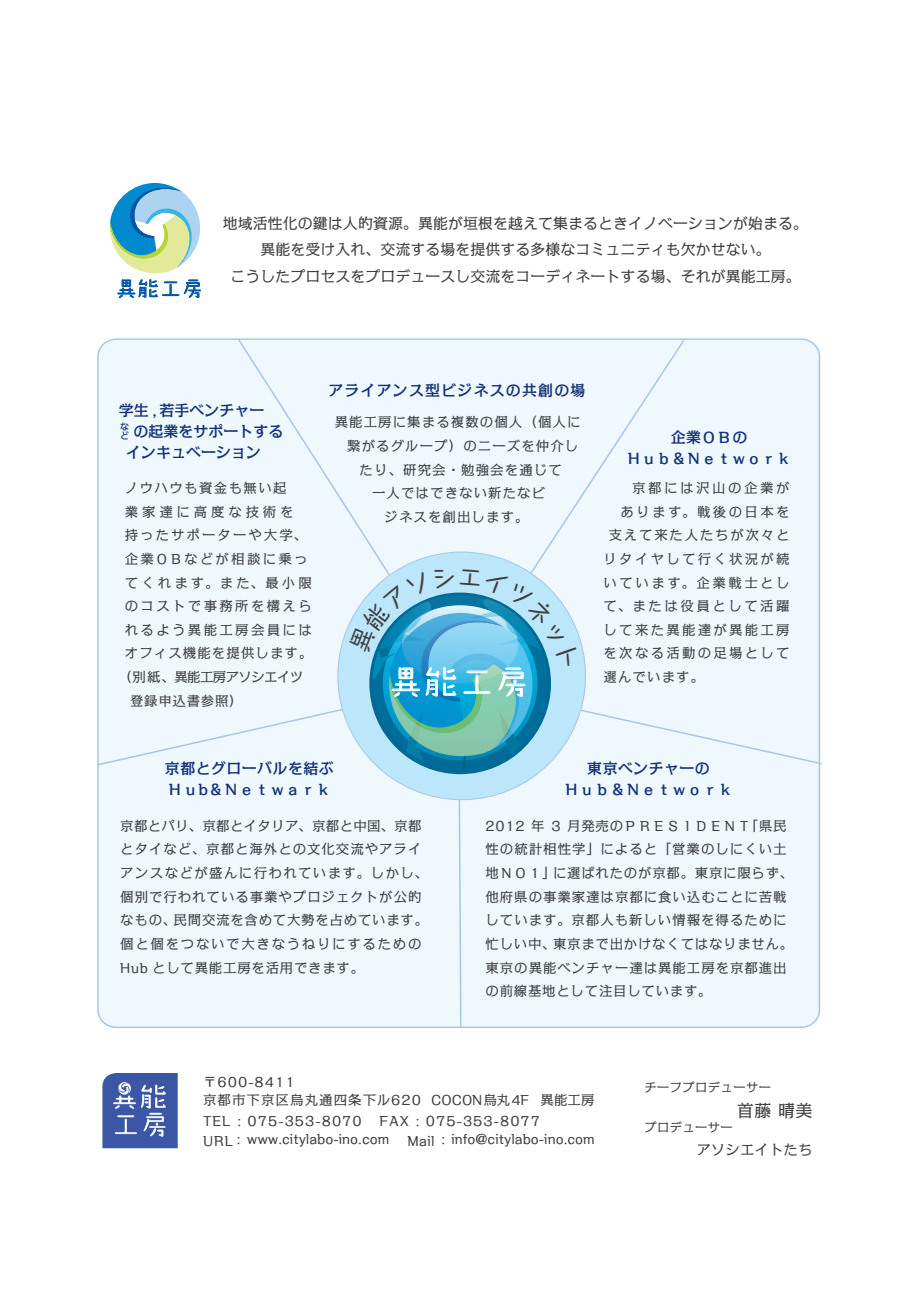
<style>
.page{position:relative;width:919px;height:1289px;background:#fff}
.page>*{position:absolute;margin:0;border:0;box-sizing:border-box;transform-origin:0 0}
.t1{font:300 31.65px "Haru Gaku Std";color:#fff;scale:1.12 1}
.t2{font:300 19.8px "Haru Gaku Std";color:#0157a8;scale:1.12 1}
.t3{font:17.1px "Kakumin Pro";color:#3e3e3f}
.t4{font:15px/26.2px "Kakumin Pro";color:#3e3e3f;text-align:center}
.t5{font:500 15px/21px "Kakumin Pro";color:#14307a;text-align:center}
.t6{font:500 15px/21px "Kakumin Pro";letter-spacing:.025em;color:#14307a;text-align:center}
.t7{font:500 15px "Kakumin Pro";letter-spacing:.075em;color:#14307a}
.t8{font:14.1px "Kakumin Pro";letter-spacing:.025em;color:#3e3e3f}
.t9{font:13.5px/23.7px "Kakumin Pro";letter-spacing:.075em;color:#3e3e3f}
.t10{font:13.5px/18px "Kakumin Pro";color:#3e3e3f}
.t11{font:13.5px "Kakumin Pro";letter-spacing:.16em;color:#3e3e3f}
.t12{font:13.5px "Kakumin Pro";letter-spacing:.18em;color:#3e3e3f}
.t13{font:13.5px "Kakumin Pro";letter-spacing:.17em;color:#3e3e3f}
.t14{font:13.5px "Kakumin Pro";letter-spacing:-.05em;color:#3e3e3f}
.t15{font:13.5px "Kakumin Pro";letter-spacing:.125em;color:#3e3e3f}
.t16{font:13.5px "Kakumin Pro";letter-spacing:.145em;color:#3e3e3f}
.t17{font:13.5px "Kakumin Pro";letter-spacing:.165em;color:#3e3e3f}
.t18{font:13.5px "Kakumin Pro";letter-spacing:.22em;color:#3e3e3f}
.t19{font:13.5px "Kakumin Pro";letter-spacing:.175em;color:#3e3e3f}
.t20{font:13.5px "Kakumin Pro";letter-spacing:.1em;color:#3e3e3f}
.t21{font:13.5px "Kakumin Pro";letter-spacing:.185em;color:#3e3e3f}
.t22{font:13.5px "Kakumin Pro";letter-spacing:.28em;color:#3e3e3f}
.t23{font:13.5px "Kakumin Pro";letter-spacing:.05em;color:#3e3e3f}
.t24{font:12.45px "Kakumin Pro";letter-spacing:.025em;color:#3e3e3f}
.t25{font:500 9px/9.3px "Kakumin Pro";color:#14307a}
</style>
<div class="page">
<div style="left:98px;top:339px;width:721px;height:688px;background:#eef8fd;border-radius:18px"></div>
<svg style="left:236px;top:338px;width:449px;height:326px"></svg>
<svg style="left:457px;top:681px;width:365px;height:347px"></svg>
<svg style="left:102px;top:1073px;width:76px;height:75px;background:#556db1"></svg>
<div style="left:338px;top:552px;width:247px;height:247px;background:#bce6fa;border-radius:50%"></div>
<svg style="left:109px;top:183px;width:92px;height:115px"></svg>
<svg style="left:97px;top:566px;width:484px;height:203px"></svg>
<h2 class="t2" style="left:115px;top:277px;width:81px">異能工房</h2>
<p class="t4" style="left:223px;top:209px;width:586px">地域活性化の鍵は人的資源。異能が垣根を越えて集まるときイノベーションが始まる。異能を受け入れ、交流する場を提供する多様なコミュニティも欠かせない。<br>こうしたプロセスをプロデュースし交流をコーディネートする場、それが異能工房。</p>
<p class="t5" style="left:103px;top:397px;width:181px">学生 ,若手ベンチャー<br>　　の起業をサポートするインキュベーション</p>
<p class="t20" style="left:125px;top:477px;width:163px">ノウハウも資金も無い起</p>
<p class="t22" style="left:125px;top:501px;width:170px">業家達に高度な技術を</p>
<p class="t16" style="left:125px;top:524px;width:184px">持ったサポーターや大学、</p>
<p class="t17" style="left:125px;top:548px;width:184px">企業ＯＢなどが相談に乗っ</p>
<p class="t18" style="left:125px;top:572px;width:189px">てくれます。また、最小限</p>
<p class="t13" style="left:125px;top:595px;width:188px">のコストで事務所を構えら</p>
<p class="t13" style="left:125px;top:619px;width:188px">れるよう異能工房会員には</p>
<p class="t9" style="left:125px;top:640px;width:189px">オフィス機能を提供します。</p>
<p class="t14" style="left:118px;top:666px;width:187px">（別紙、異能工房アソシエイツ</p>
<p class="t23" style="left:130px;top:690px;width:114px">登録申込書参照）</p>
<p class="t25" style="left:120px;top:421px;width:11px">など</p>
<p class="t7" style="left:328px;top:378px;width:258px">アライアンス型ビジネスの共創の場</p>
<p class="t9" style="left:335px;top:409px;width:247px">異能工房に集まる複数の個人（個人に</p>
<p class="t9" style="left:347px;top:432px;width:233px">繋がるグループ）のニーズを仲介し</p>
<p class="t9" style="left:359px;top:456px;width:204px">たり、研究会・勉強会を通じて</p>
<p class="t9" style="left:372px;top:480px;width:175px">一人ではできない新たなビ</p>
<p class="t9" style="left:384px;top:503px;width:146px">ジネスを創出します。</p>
<h1 class="t1" style="left:388px;top:664px;width:129px">異能工房</h1>
<p class="t5" style="left:626px;top:424px;width:166px">企業ＯＢの<br>Ｈｕｂ＆Ｎｅｔｗｏｒｋ</p>
<p class="t21" style="left:632px;top:477px;width:159px">京都には沢山の企業が</p>
<p class="t19" style="left:620px;top:501px;width:171px">あります。戦後の日本を</p>
<p class="t15" style="left:608px;top:524px;width:182px">支えて来た人たちが次々と</p>
<p class="t11" style="left:603px;top:548px;width:188px">リタイヤして行く状況が続</p>
<p class="t12" style="left:603px;top:572px;width:188px">いています。企業戦士とし</p>
<p class="t12" style="left:603px;top:595px;width:188px">て、または役員として活躍</p>
<p class="t11" style="left:603px;top:619px;width:188px">して来た異能達が異能工房</p>
<p class="t11" style="left:603px;top:642px;width:188px">を次なる活動の足場として</p>
<p class="t9" style="left:603px;top:663px;width:102px">選んでいます。</p>
<p class="t6" style="left:165px;top:756px;width:170px;text-align:left">京都とグローバルを結ぶ<br>Ｈｕb＆Ｎｅｔｗａｒｋ</p>
<p class="t9" style="left:120px;top:812px;width:309px">京都とパリ、京都とイタリア、京都と中国、京都とタイなど、京都と海外との文化交流やアライアンスなどが盛んに行われています。しかし、個別で行われている事業やプロジェクトが公的なもの、民間交流を含めて大勢を占めています。個と個をつないで大きなうねりにするための<br>Hub として異能工房を活用できます。</p>
<p class="t6" style="left:564px;top:756px;width:170px">東京ベンチャーの<br>Ｈｕｂ＆Ｎｅｔｗｏｒｋ</p>
<p class="t9" style="left:485px;top:812px;width:309px">2012 年 3 月発売のＰＲＥＳＩＤＥＮＴ「県民性の統計相性学」によると「営業のしにくい土地ＮＯ１」に選ばれたのが京都。東京に限らず、他府県の事業家達は京都に食い込むことに苦戦しています。京都人も新しい情報を得るために忙しい中、東京まで出かけなくてはなりません。東京の異能ベンチャー達は異能工房を京都進出の前線基地として注目しています。</p>
<p class="t9" style="left:203px;top:1071px;width:393px;line-height:17.9px">〒600-8411<br>京都市下京区烏丸通四条下ル620 COCON烏丸4F 異能工房</p>
<p class="t9" style="left:203px;top:1107px;width:160px">TEL : 075-353-8070</p>
<p class="t10" style="left:203px;top:1110px;width:338px;text-indent:176px">FAX : 075-353-8077<br>URL : www.citylabo-ino.com</p>
<p class="t10" style="left:407px;top:1128px;width:189px">Mail : info@citylabo-ino.com</p>
<p class="t24" style="left:644px;top:1077px;width:128px">チーフプロデューサー</p>
<p class="t3" style="left:737px;top:1096px;width:77px">首藤 晴美</p>
<p class="t24" style="left:644px;top:1117px;width:90px">プロデューサー</p>
<p class="t8" style="left:696px;top:1138px;width:117px">アソシエイトたち</p>
</div>
